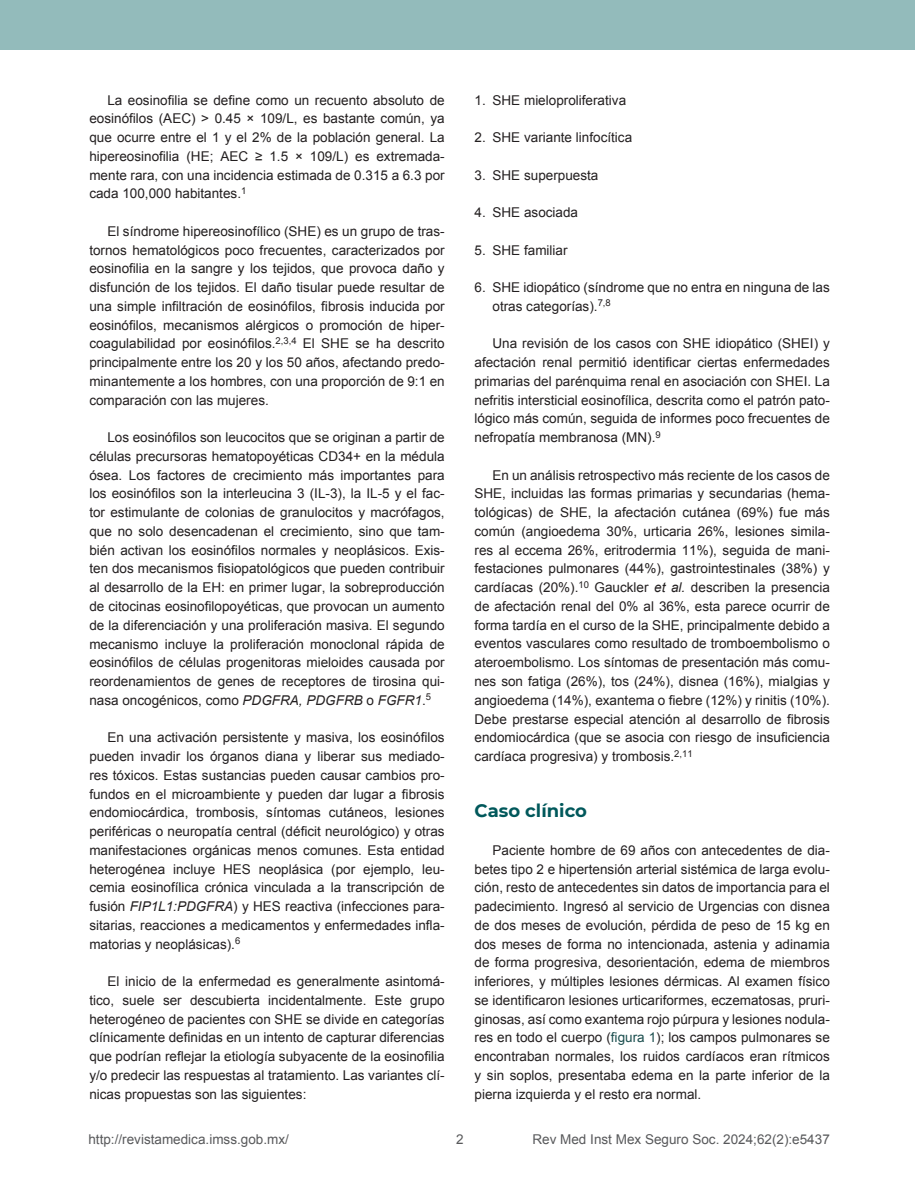
<style>
.page{position:relative;width:915px;height:1191px;background:#fff}
.page>*{position:absolute;margin:0;border:0;box-sizing:border-box;transform-origin:0 0}
.t1{font:700 18px "Montserrat";color:#01585b}
.t2{font:13.5px/18.8px "Arial";color:#231f20;text-align:justify}
.t3{font:13.5px "Arial";color:#58595b}
.s1{font-style:italic}
.s2{color:#1c4f4f}
</style>
<div class="page">
<div style="left:0;top:0;width:914px;height:50px;background:#93bbbb"></div>
<p class="t2" style="left:89px;top:91px;width:357px;text-indent:18px">La eosinofilia se define como un recuento absoluto de eosinófilos (AEC) &gt; 0.45 × 109/L, es bastante común, ya que ocurre entre el 1 y el 2% de la población general. La hipereosinofilia (HE; AEC ≥ 1.5 × 109/L) es extremada&shy;mente rara, con una incidencia estimada de 0.315 a 6.3 por cada 100,000 habitantes.<sup>1</sup></p>
<p class="t2" style="left:89px;top:222px;width:357px;text-indent:18px">El síndrome hipereosinofílico (SHE) es un grupo de tras&shy;tornos hematológicos poco frecuentes, caracterizados por eosinofilia en la sangre y los tejidos, que provoca daño y disfunción de los tejidos. El daño tisular puede resultar de una simple infiltración de eosinófilos, fibrosis inducida por eosinófilos, mecanismos alérgicos o promoción de hiper&shy;coagulabilidad por eosinófilos.<sup>2,3,4</sup> El SHE se ha descrito principalmente entre los 20 y los 50 años, afectando predo&shy;minantemente a los hombres, con una proporción de 9:1 en comparación con las mujeres.</p>
<p class="t2" style="left:89px;top:428px;width:357px;text-indent:18px">Los eosinófilos son leucocitos que se originan a partir de células precursoras hematopoyéticas CD34+ en la médula ósea. Los factores de crecimiento más importantes para los eosinófilos son la interleucina 3 (IL-3), la IL-5 y el fac&shy;tor estimulante de colonias de granulocitos y macrófagos, que no solo desencadenan el crecimiento, sino que tam&shy;bién activan los eosinófilos normales y neoplásicos. Exis&shy;ten dos mecanismos fisiopatológicos que pueden contribuir al desarrollo de la EH: en primer lugar, la sobreproducción de citocinas eosinofilopoyéticas, que provocan un aumento de la diferenciación y una proliferación masiva. El segundo mecanismo incluye la proliferación monoclonal rápida de eosinófilos de células progenitoras mieloides causada por reordenamientos de genes de receptores de tirosina qui&shy;nasa oncogénicos, como <span class="s1">PDGFRA, PDGFRB</span> o <span class="s1">FGFR1</span>.<sup>5</sup></p>
<p class="t2" style="left:89px;top:728px;width:357px;text-indent:18px">En una activación persistente y masiva, los eosinófilos pueden invadir los órganos diana y liberar sus mediado&shy;res tóxicos. Estas sustancias pueden causar cambios pro&shy;fundos en el microambiente y pueden dar lugar a fibrosis endomiocárdica, trombosis, síntomas cutáneos, lesiones periféricas o neuropatía central (déficit neurológico) y otras manifestaciones orgánicas menos comunes. Esta entidad heterogénea incluye HES neoplásica (por ejemplo, leu&shy;cemia eosinofílica crónica vinculada a la transcripción de fusión <span class="s1">FIP1L1:PDGFRA</span>) y HES reactiva (infecciones para&shy;sitarias, reacciones a medicamentos y enfermedades infla&shy;matorias y neoplásicas).<sup>6</sup></p>
<p class="t2" style="left:89px;top:972px;width:357px;text-indent:18px">El inicio de la enfermedad es generalmente asintomá&shy;tico, suele ser descubierta incidentalmente. Este grupo heterogéneo de pacientes con SHE se divide en categorías clínicamente definidas en un intento de capturar diferencias que podrían reflejar la etiología subyacente de la eosinofilia y/o predecir las respuestas al tratamiento. Las variantes clí&shy;nicas propuestas son las siguientes:</p>
<p class="t2" style="left:474px;top:91px;width:153px">1. SHE mieloproliferativa</p>
<p class="t2" style="left:474px;top:128px;width:159px">2. SHE variante linfocítica</p>
<p class="t2" style="left:474px;top:166px;width:125px">3. SHE superpuesta</p>
<p class="t2" style="left:474px;top:203px;width:105px">4. SHE asociada</p>
<p class="t2" style="left:474px;top:241px;width:95px">5. SHE familiar</p>
<p class="t2" style="left:492px;top:278px;width:339px;text-indent:-18px">6. SHE idiopático (síndrome que no entra en ninguna de las otras categorías).<sup>7,8</sup></p>
<p class="t2" style="left:474px;top:334px;width:357px;text-indent:18px">Una revisión de los casos con SHE idiopático (SHEI) y afectación renal permitió identificar ciertas enfermedades primarias del parénquima renal en asociación con SHEI. La nefritis intersticial eosinofílica, descrita como el patrón pato&shy;lógico más común, seguida de informes poco frecuentes de nefropatía membranosa (MN).<sup>9</sup></p>
<p class="t2" style="left:474px;top:466px;width:357px;text-indent:18px">En un análisis retrospectivo más reciente de los casos de SHE, incluidas las formas primarias y secundarias (hema&shy;tológicas) de SHE, la afectación cutánea (69%) fue más común (angioedema 30%, urticaria 26%, lesiones simila&shy;res al eccema 26%, eritrodermia 11%), seguida de mani&shy;festaciones pulmonares (44%), gastrointestinales (38%) y cardíacas (20%).<sup>10</sup> Gauckler <span class="s1">et al.</span> describen la presencia de afectación renal del 0% al 36%, esta parece ocurrir de forma tardía en el curso de la SHE, principalmente debido a eventos vasculares como resultado de tromboembolismo o ateroembolismo. Los síntomas de presentación más comu&shy;nes son fatiga (26%), tos (24%), disnea (16%), mialgias y angioedema (14%), exantema o fiebre (12%) y rinitis (10%).<br>Debe prestarse especial atención al desarrollo de fibrosis endomiocárdica (que se asocia con riesgo de insuficiencia cardíaca progresiva) y trombosis.<sup>2,11</sup></p>
<h1 class="t1" style="left:474px;top:798px;width:114px">Caso clínico</h1>
<p class="t2" style="left:474px;top:841px;width:357px;text-indent:18px">Paciente hombre de 69 años con antecedentes de dia&shy;betes tipo 2 e hipertensión arterial sistémica de larga evolu&shy;ción, resto de antecedentes sin datos de importancia para el padecimiento. Ingresó al servicio de Urgencias con disnea de dos meses de evolución, pérdida de peso de 15 kg en dos meses de forma no intencionada, astenia y adinamia de forma progresiva, desorientación, edema de miembros inferiores, y múltiples lesiones dérmicas. Al examen físico se identificaron lesiones urticariformes, eczematosas, pruri&shy;ginosas, así como exantema rojo púrpura y lesiones nodula&shy;res en todo el cuerpo (<span class="s2">figura 1</span>); los campos pulmonares se encontraban normales, los ruidos cardíacos eran rítmicos y sin soplos, presentaba edema en la parte inferior de la pierna izquierda y el resto era normal.</p>
<p class="t3" style="left:88px;top:1130px;width:202px">http://revistamedica.imss.gob.mx/</p>
<p class="t3" style="left:456px;top:1130px;width:9px">2</p>
<p class="t3" style="left:532px;top:1130px;width:299px">Rev Med Inst Mex Seguro Soc. 2024;62(2):e5437</p>
</div>
